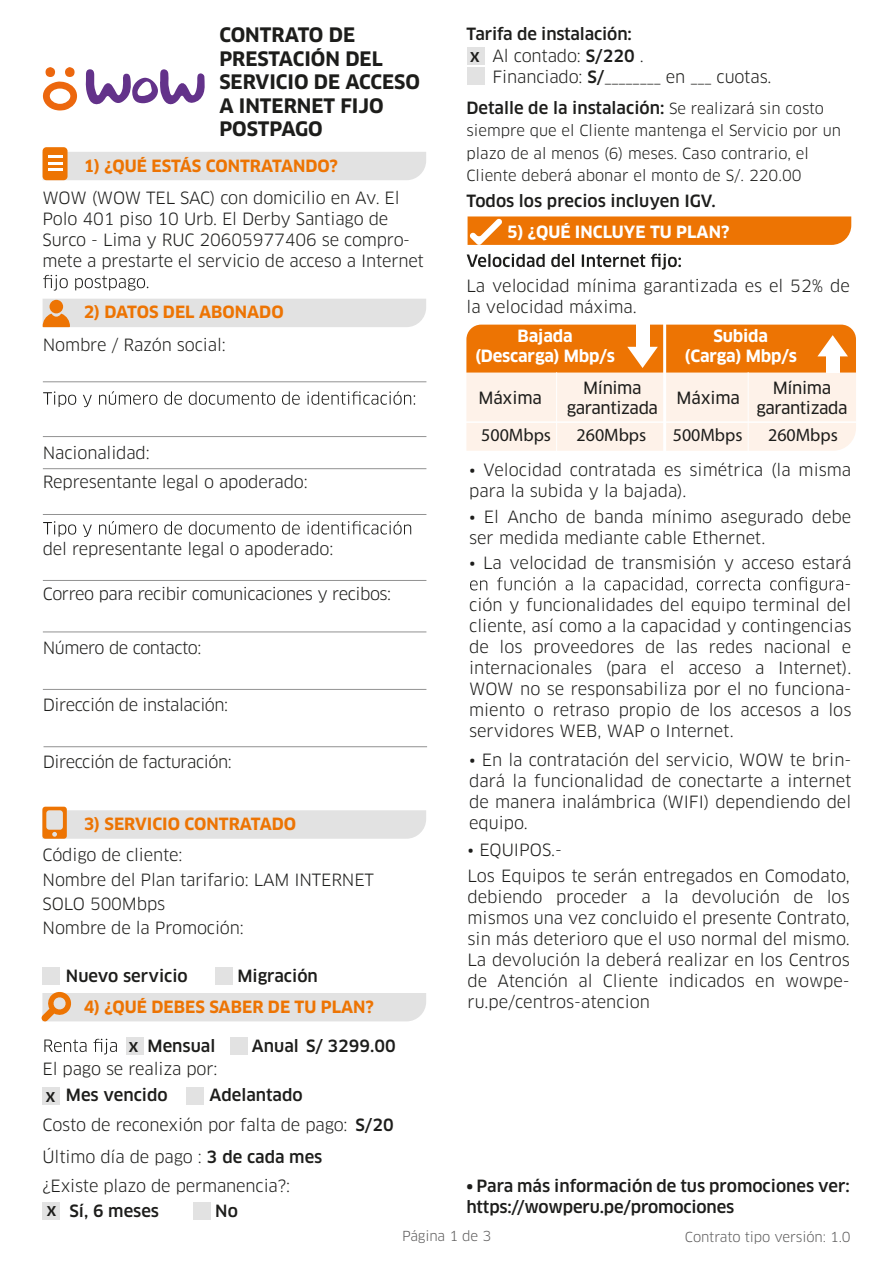
<style>
.page{position:relative;width:893px;height:1263px;background:#fff}
.page>*{position:absolute;margin:0;border:0;box-sizing:border-box;transform-origin:0 0}
.t1{font:700 19.5px/23.4px "Clan Pro";color:#1d1d1b}
.t2{font:18px "Myriad Pro";color:#1d1d1b}
.t3{font:16.5px/21px "Clan Pro";letter-spacing:-.01em;color:#1d1d1b}
.t4{font:500 16.5px/21px "Clan Pro";color:#1d1d1b}
.t5{font:700 16.5px "Clan Pro";color:#ed7403}
.t6{font:700 16.5px/19.8px "Clan Pro";letter-spacing:-.01em;color:#fff;text-align:center}
.t7{font:16.5px/19.8px "Clan Pro News";letter-spacing:-.025em;color:#1d1d1b;text-align:center}
.t8{font:15px/22.5px "Clan Pro";color:#1d1d1b}
.t9{font:13.5px "Clan Pro";letter-spacing:-.01em;color:#5f5e5e}
.s1{font-weight:500}
.s2{font-weight:400;font-size:15px}
.s3{font-weight:700}
</style>
<div class="page">
<div style="left:43px;top:1087px;width:17px;height:17px;background:#e2e2e2"></div>
<div style="left:43px;top:1202px;width:17px;height:17px;background:#e2e2e2"></div>
<div style="left:194px;top:1202px;width:17px;height:17px;background:#e2e2e2"></div>
<div style="left:186px;top:1087px;width:17px;height:17px;background:#e2e2e2"></div>
<div style="left:43px;top:147px;width:25px;height:33px;background:#ed7403;border-radius:4px"></div>
<div style="left:43px;top:152px;width:383px;height:28px;background:#e2e2e2"></div>
<hr style="left:48px;top:168px;width:14px;height:3px;background:#fff">
<svg style="left:42px;top:807px;width:384px;height:32px;background:#e5e0dc"></svg>
<div style="left:43px;top:967px;width:17px;height:18px;background:#e2e2e2"></div>
<div style="left:215px;top:967px;width:18px;height:18px;background:#e2e2e2"></div>
<div style="left:466px;top:373px;width:390px;height:78px;background:#fef2e9"></div>
<hr style="left:463px;top:421px;width:395px;height:2px;background:#fff">
<svg style="left:466px;top:325px;width:390px;height:48px;background:#ee7c12"></svg>
<div style="left:826px;top:350px;width:13px;height:23px;background:#fff"></div>
<hr style="left:748px;top:372px;width:1px;height:81px;background:#fff">
<hr style="left:556px;top:372px;width:1px;height:81px;background:#fff">
<hr style="left:663px;top:323px;width:3px;height:133px;background:#fff">
<svg style="left:467px;top:254px;width:214px;height:16px"></svg>
<svg style="left:468px;top:216px;width:383px;height:29px;background:#ed7a0f"></svg>
<svg style="left:43px;top:275px;width:105px;height:16px"></svg>
<div style="left:43px;top:299px;width:383px;height:28px;background:#e2e2e2"></div>
<svg style="left:43px;top:391px;width:372px;height:16px"></svg>
<svg style="left:43px;top:521px;width:368px;height:16px"></svg>
<hr style="left:43px;top:382px;width:383px;height:1px;background:#929292">
<hr style="left:43px;top:436px;width:383px;height:1px;background:#929292">
<hr style="left:43px;top:468px;width:383px;height:1px;background:#929292">
<hr style="left:43px;top:514px;width:383px;height:1px;background:#929292">
<hr style="left:43px;top:580px;width:383px;height:1px;background:#929292">
<hr style="left:43px;top:632px;width:383px;height:1px;background:#929292">
<hr style="left:43px;top:689px;width:383px;height:1px;background:#929292">
<hr style="left:44px;top:746px;width:383px;height:1px;background:#929292">
<svg style="left:41px;top:991px;width:385px;height:31px;background:#e4e1dd"></svg>
<svg style="left:44px;top:1039px;width:73px;height:15px"></svg>
<div style="left:126px;top:1037px;width:17px;height:18px;background:#e2e2e2"></div>
<div style="left:230px;top:1037px;width:18px;height:18px;background:#e2e2e2"></div>
<div style="left:467px;top:47px;width:17px;height:17px;background:#e2e2e2"></div>
<div style="left:467px;top:67px;width:17px;height:18px;background:#e2e2e2"></div>
<div style="left:45px;top:67px;width:10px;height:10px;background:#ec670e;border-radius:50%"></div>
<div style="left:65px;top:67px;width:10px;height:10px;background:#ec670e;border-radius:50%"></div>
<svg style="left:42px;top:81px;width:35px;height:29px"></svg>
<svg style="left:86px;top:69px;width:119px;height:36px"></svg>
<svg style="left:470px;top:577px;width:373px;height:16px"></svg>
<p class="t1" style="left:219px;top:24px;width:202px">CONTRATO DE<br>PRESTACIÓN DEL<br>SERVICIO DE ACCESO<br>A INTERNET FIJO<br>POSTPAGO</p>
<p class="t5" style="left:84px;top:157px;width:256px">1) ¿QUÉ ESTÁS CONTRATANDO?</p>
<p class="t3" style="left:43px;top:187px;width:383px">WOW (WOW TEL SAC) con domicilio en Av. El Polo 401 piso 10 Urb. El Derby Santiago de Surco - Lima y RUC 20605977406 se compro&shy;mete a prestarte el servicio de acceso a Internet</p>
<p class="t5" style="left:84px;top:302px;width:202px">2) DATOS DEL ABONADO</p>
<p class="t3" style="left:43px;top:335px;width:184px">Nombre / Razón social:</p>
<p class="t3" style="left:43px;top:442px;width:108px">Nacionalidad:</p>
<p class="t3" style="left:43px;top:472px;width:266px">Representante legal o apoderado:</p>
<p class="t3" style="left:43px;top:539px;width:292px">del representante legal o apoderado:</p>
<p class="t3" style="left:43px;top:583px;width:350px">Correo para recibir comunicaciones y recibos:</p>
<p class="t3" style="left:43px;top:638px;width:160px">Número de contacto:</p>
<p class="t3" style="left:43px;top:694px;width:187px">Dirección de instalación:</p>
<p class="t3" style="left:43px;top:752px;width:190px">Dirección de facturación:</p>
<p class="t5" style="left:84px;top:814px;width:214px">3) SERVICIO CONTRATADO</p>
<p class="t3" style="left:43px;top:843px;width:333px;line-height:24px">Código de cliente:<br>Nombre del Plan tarifario: LAM INTERNET<br>SOLO 500Mbps<br>Nombre de la Promoción:</p>
<p class="t4" style="left:66px;top:965px;width:123px">Nuevo servicio</p>
<p class="t4" style="left:237px;top:965px;width:82px">Migración</p>
<p class="t5" style="left:84px;top:997px;width:292px">4) ¿QUÉ DEBES SABER DE TU PLAN?</p>
<p class="t4" style="left:129px;top:1035px;width:88px">x Mensual</p>
<p class="t4" style="left:252px;top:1035px;width:145px">Anual S/ 3299.00</p>
<p class="t3" style="left:43px;top:1059px;width:176px">El pago se realiza por:</p>
<p class="t4" style="left:45px;top:1085px;width:12px">x</p>
<p class="t4" style="left:66px;top:1085px;width:103px">Mes vencido</p>
<p class="t4" style="left:210px;top:1085px;width:95px">Adelantado</p>
<p class="t3" style="left:43px;top:1109px;width:353px;line-height:31.3px">Costo de reconexión por falta de pago: <span class="s1">S/20<br></span>Último día de pago : <span class="s1">3 de cada mes</span></p>
<p class="t3" style="left:43px;top:1175px;width:249px">¿Existe plazo de permanencia?:</p>
<p class="t4" style="left:69px;top:1200px;width:91px">Sí, 6 meses</p>
<p class="t4" style="left:215px;top:1200px;width:24px">No</p>
<p class="t4" style="left:46px;top:1199px;width:12px">x</p>
<p class="t3" style="left:493px;top:23px;width:281px;line-height:21.6px;text-indent:-26px"><span class="s1">Tarifa de instalación:<br></span>Al contado: <span class="s1">S/220</span> .<br>Financiado: <span class="s1">S/</span>________ en ___ cuotas.</p>
<p class="t4" style="left:470px;top:45px;width:12px">x</p>
<p class="t4" style="left:466px;top:97px;width:359px">Detalle de la instalación: <span class="s2">Se realizará sin costo</span></p>
<p class="t8" style="left:466px;top:119px;width:376px">siempre que el Cliente mantenga el Servicio por un plazo de al menos (6) meses. Caso contrario, el<br>Cliente deberá abonar el monto de S/. 220.00</p>
<p class="t4" style="left:466px;top:191px;width:251px">Todos los precios incluyen IGV.</p>
<p class="t6" style="left:507px;top:222px;width:224px">5) ¿QUÉ INCLUYE TU PLAN?</p>
<p class="t3" style="left:466px;top:276px;width:385px">La velocidad mínima garantizada es el 52% de la velocidad máxima.</p>
<p class="t6" style="left:475px;top:326px;width:141px">Bajada (Descarga) Mbp/s</p>
<p class="t6" style="left:685px;top:326px;width:114px">Subida (Carga) Mbp/s</p>
<p class="t7" style="left:478px;top:388px;width:65px">Máxima</p>
<p class="t7" style="left:567px;top:378px;width:93px">Mínima garantizada</p>
<p class="t7" style="left:676px;top:388px;width:65px">Máxima</p>
<p class="t7" style="left:756px;top:378px;width:93px">Mínima garantizada</p>
<p class="t2" style="left:481px;top:424px;width:71px">500Mbps</p>
<p class="t2" style="left:577px;top:424px;width:71px">260Mbps</p>
<p class="t2" style="left:673px;top:424px;width:71px">500Mbps</p>
<p class="t2" style="left:768px;top:424px;width:71px">260Mbps</p>
<p class="t3" style="left:469px;top:460px;width:384px">• Velocidad contratada es simétrica (la misma para la subida y la bajada).</p>
<p class="t3" style="left:469px;top:506px;width:384px">• El Ancho de banda mínimo asegurado debe ser medida mediante cable Ethernet.</p>
<p class="t3" style="left:469px;top:553px;width:384px">• La velocidad de transmisión y acceso estará</p>
<p class="t3" style="left:844px;top:574px;width:8px">-</p>
<p class="t3" style="left:469px;top:595px;width:384px">ción y funcionalidades del equipo terminal del</p>
<p class="t3" style="left:469px;top:616px;width:384px">cliente, así como a la capacidad y contingencias</p>
<p class="t3" style="left:469px;top:637px;width:384px">de los proveedores de las redes nacional e</p>
<p class="t3" style="left:469px;top:658px;width:384px">internacionales (para el acceso a Internet).</p>
<p class="t3" style="left:469px;top:679px;width:384px">WOW no se responsabiliza por el no funciona-</p>
<p class="t3" style="left:469px;top:700px;width:384px">miento o retraso propio de los accesos a los</p>
<p class="t3" style="left:469px;top:721px;width:266px">servidores WEB, WAP o Internet.</p>
<p class="t3" style="left:469px;top:750px;width:384px;text-align:justify">• En la contratación del servicio, WOW te brin&shy;dará la funcionalidad de conectarte a internet de manera inalámbrica (WIFI) dependiendo del equipo.</p>
<p class="t3" style="left:467px;top:838px;width:384px;line-height:25.5px">• EQUIPOS.-<br>Los Equipos te serán entregados en Comodato,</p>
<p class="t3" style="left:467px;top:886px;width:384px;text-align:justify">debiendo proceder a la devolución de los mismos una vez concluido el presente Contrato, sin más deterioro que el uso normal del mismo.<br>La devolución la deberá realizar en los Centros de Atención al Cliente indicados en wowpe&shy;ru.pe/centros-atencion</p>
<p class="t4" style="left:466px;top:1175px;width:385px"><span class="s3">•</span> Para más información de tus promociones ver: https://wowperu.pe/promociones</p>
<p class="t9" style="left:402px;top:1228px;width:91px">Página 1 de 3</p>
<p class="t9" style="left:685px;top:1229px;width:167px">Contrato tipo versión: 1.0</p>
</div>
